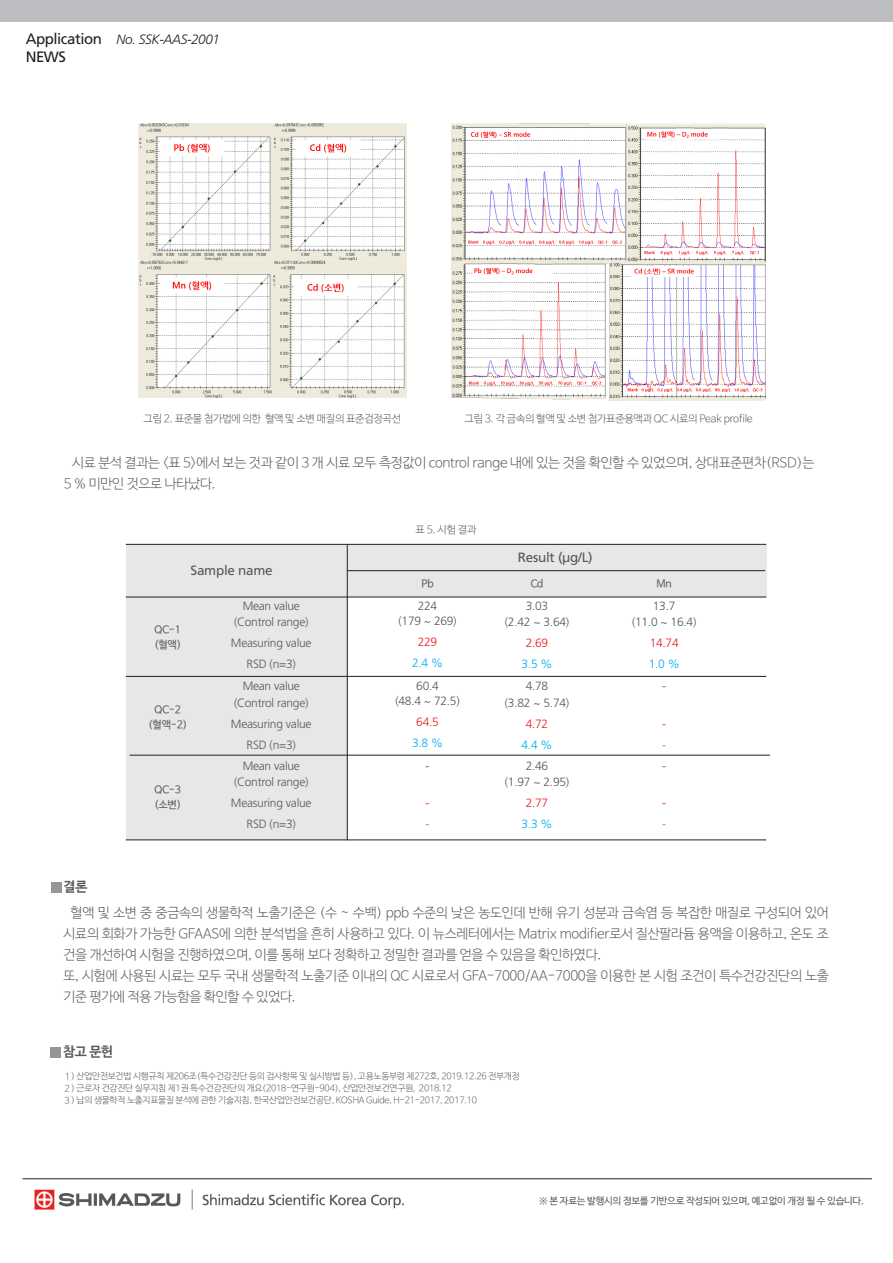
<style>
.page{position:relative;width:893px;height:1263px;background:#fff}
.page>*{position:absolute;margin:0;border:0;box-sizing:border-box;transform-origin:0 0}
.t1{font:15px "Frutiger LT Std";color:#231f20}
.t2{font:13.5px/21px "Nanum Barun Gothic OTF Light";letter-spacing:-.02em;color:#57585a;text-align:justify}
.t3{font:italic 300 13.5px "Frutiger LT Std";letter-spacing:-.03em;color:#231f20}
.t4{font:13.5px "Frutiger LT Std";letter-spacing:-.02em;color:#57585a}
.t5{font:13.5px "Nanum Barun Gothic OTF Bold";color:#57585a}
.t6{font:300 12px "Frutiger LT Std";letter-spacing:-.02em;color:#57585a}
.t7{font:300 12px "Frutiger LT Std";letter-spacing:-.02em;color:#ee1d23}
.t8{font:300 12px "Frutiger LT Std";color:#00aeef}
.t9{font:10.5px "Nanum Barun Gothic OTF Light";letter-spacing:-.025em;color:#57585a}
.t10{font:10.5px "Nanum Barun Gothic OTF";letter-spacing:-.02em;color:#57585a}
.t11{font:9.75px "Nanum Barun Gothic OTF";letter-spacing:-.025em;color:#57585a}
.t12{font:9px "Nanum Barun Gothic OTF Light";letter-spacing:-.025em;color:#57585a}
.s1{font-weight:400;font-style:normal;font-size:15px}
</style>
<div class="page">
<div style="left:0;top:0;width:893px;height:22px;background:#bcbdc0"></div>
<img style="left:34px;top:1189px;width:370px;height:21px">
<hr style="left:23px;top:1178px;width:849px;height:1px;background:#231f20">
<img style="left:138px;top:123px;width:268px;height:275px">
<img style="left:451px;top:123px;width:315px;height:278px">
<div style="left:51px;top:882px;width:10px;height:11px;background:#939598"></div>
<div style="left:51px;top:1047px;width:10px;height:11px;background:#939598"></div>
<div style="left:126px;top:544px;width:221px;height:296px;background:#e6e7e9"></div>
<div style="left:126px;top:544px;width:640px;height:53px;background:#e6e7e9"></div>
<hr style="left:126px;top:544px;width:640px;height:1px;background:#231f20">
<hr style="left:126px;top:597px;width:640px;height:1px;background:#231f20">
<hr style="left:126px;top:676px;width:640px;height:1px;background:#231f20">
<hr style="left:347px;top:570px;width:418px;height:1px;background:#231f20">
<hr style="left:130px;top:755px;width:640px;height:1px;background:#231f20">
<hr style="left:126px;top:840px;width:640px;height:1px;background:#231f20">
<hr style="left:347px;top:544px;width:1px;height:296px;background:#231f20">
<p class="t3" style="left:26px;top:31px;width:196px"><span class="s1">Application</span> No. SSK-AAS-2001</p>
<p class="t1" style="left:26px;top:48px;width:42px">NEWS</p>
<p class="t9" style="left:144px;top:414px;width:259px">그림 2. 표준물 첨가법에 의한 혈액 및 소변 매질의 표준검정곡선</p>
<p class="t9" style="left:465px;top:414px;width:289px">그림 3. 각 금속의 혈액 및 소변 첨가표준용액과 QC 시료의 Peak profile</p>
<p class="t2" style="left:72px;top:453px;width:744px">시료 분석 결과는 &lt;표 5&gt;에서 보는 것과 같이 3 개 시료 모두 측정값이 control range 내에 있는 것을 확인할 수 있었으며, 상대표준편차(RSD)는</p>
<p class="t2" style="left:64px;top:474px;width:154px">5 % 미만인 것으로 나타났다.</p>
<p class="t4" style="left:191px;top:562px;width:84px">Sample name</p>
<p class="t10" style="left:155px;top:624px;width:28px">QC-1</p>
<p class="t10" style="left:154px;top:639px;width:29px">(혈액)</p>
<p class="t10" style="left:155px;top:704px;width:28px">QC-2</p>
<p class="t10" style="left:148px;top:719px;width:41px">(혈액-2)</p>
<p class="t10" style="left:155px;top:784px;width:28px">QC-3</p>
<p class="t10" style="left:154px;top:799px;width:29px">(소변)</p>
<p class="t6" style="left:243px;top:599px;width:59px">Mean value</p>
<p class="t6" style="left:234px;top:615px;width:76px">(Control range)</p>
<p class="t6" style="left:231px;top:636px;width:82px">Measuring value</p>
<p class="t6" style="left:247px;top:657px;width:51px">RSD (n=3)</p>
<p class="t6" style="left:243px;top:679px;width:59px">Mean value</p>
<p class="t6" style="left:234px;top:696px;width:76px">(Control range)</p>
<p class="t6" style="left:231px;top:717px;width:82px">Measuring value</p>
<p class="t6" style="left:247px;top:738px;width:51px">RSD (n=3)</p>
<p class="t6" style="left:243px;top:759px;width:59px">Mean value</p>
<p class="t6" style="left:234px;top:775px;width:76px">(Control range)</p>
<p class="t6" style="left:231px;top:796px;width:82px">Measuring value</p>
<p class="t6" style="left:247px;top:817px;width:51px">RSD (n=3)</p>
<p class="t9" style="left:416px;top:524px;width:62px">표 5. 시험 결과</p>
<p class="t10" style="left:421px;top:578px;width:14px">Pb</p>
<p class="t6" style="left:418px;top:599px;width:21px">224</p>
<p class="t6" style="left:398px;top:614px;width:60px">(179 ~ 269)</p>
<p class="t7" style="left:418px;top:635px;width:21px">229</p>
<p class="t8" style="left:412px;top:656px;width:33px">2.4 %</p>
<p class="t6" style="left:416px;top:679px;width:24px">60.4</p>
<p class="t6" style="left:395px;top:694px;width:66px">(48.4 ~ 72.5)</p>
<p class="t7" style="left:416px;top:715px;width:24px">64.5</p>
<p class="t8" style="left:412px;top:736px;width:33px">3.8 %</p>
<p class="t6" style="left:426px;top:759px;width:5px">-</p>
<p class="t7" style="left:426px;top:796px;width:5px">-</p>
<p class="t8" style="left:426px;top:817px;width:5px">-</p>
<p class="t4" style="left:518px;top:549px;width:76px">Result (µg/L)</p>
<p class="t10" style="left:531px;top:578px;width:14px">Cd</p>
<p class="t6" style="left:526px;top:599px;width:24px">3.03</p>
<p class="t6" style="left:505px;top:615px;width:66px">(2.42 ~ 3.64)</p>
<p class="t7" style="left:526px;top:636px;width:24px">2.69</p>
<p class="t8" style="left:521px;top:657px;width:33px">3.5 %</p>
<p class="t6" style="left:526px;top:679px;width:24px">4.78</p>
<p class="t6" style="left:505px;top:696px;width:66px">(3.82 ~ 5.74)</p>
<p class="t7" style="left:526px;top:717px;width:24px">4.72</p>
<p class="t8" style="left:521px;top:738px;width:33px">4.4 %</p>
<p class="t6" style="left:526px;top:759px;width:24px">2.46</p>
<p class="t6" style="left:505px;top:775px;width:66px">(1.97 ~ 2.95)</p>
<p class="t7" style="left:526px;top:796px;width:24px">2.77</p>
<p class="t8" style="left:521px;top:817px;width:33px">3.3 %</p>
<p class="t10" style="left:657px;top:578px;width:17px">Mn</p>
<p class="t6" style="left:653px;top:599px;width:24px">13.7</p>
<p class="t6" style="left:632px;top:615px;width:66px">(11.0 ~ 16.4)</p>
<p class="t7" style="left:650px;top:636px;width:31px">14.74</p>
<p class="t8" style="left:649px;top:657px;width:33px">1.0 %</p>
<p class="t6" style="left:662px;top:679px;width:5px">-</p>
<p class="t7" style="left:662px;top:717px;width:5px">-</p>
<p class="t8" style="left:662px;top:738px;width:5px">-</p>
<p class="t6" style="left:662px;top:759px;width:5px">-</p>
<p class="t7" style="left:662px;top:796px;width:5px">-</p>
<p class="t8" style="left:662px;top:817px;width:5px">-</p>
<p class="t5" style="left:64px;top:880px;width:25px">결론</p>
<p class="t2" style="left:63px;top:903px;width:767px;text-indent:7px">혈액 및 소변 중 중금속의 생물학적 노출기준은 (수 ~ 수백) ppb 수준의 낮은 농도인데 반해 유기 성분과 금속염 등 복잡한 매질로 구성되어 있어 시료의 회화가 가능한 GFAAS에 의한 분석법을 흔히 사용하고 있다. 이 뉴스레터에서는 Matrix modifier로서 질산팔라듐 용액을 이용하고, 온도 조 건을 개선하여 시험을 진행하였으며, 이를 통해 보다 정확하고 정밀한 결과를 얻을 수 있음을 확인하였다.</p>
<p class="t2" style="left:63px;top:966px;width:767px">또, 시험에 사용된 시료는 모두 국내 생물학적 노출기준 이내의 QC 시료로서 GFA-7000/AA-7000을 이용한 본 시험 조건이 특수건강진단의 노출 기준 평가에 적용 가능함을 확인할 수 있었다.</p>
<p class="t5" style="left:63px;top:1045px;width:51px">참고 문헌</p>
<p class="t12" style="left:63px;top:1071px;width:458px">１) 산업안전보건법 시행규칙 제206조(특수건강진단 등의 검사항목 및 실시방법 등), 고용노동부령 제272호, 2019.12.26 전부개정</p>
<p class="t12" style="left:63px;top:1083px;width:390px">２) 근로자 건강진단 실무지침 제1권 특수건강진단의 개요(2018-연구원-904), 산업안전보건연구원, 2018.12</p>
<p class="t12" style="left:63px;top:1095px;width:415px">３) 납의 생물학적 노출지표물질 분석에 관한 기술지침, 한국산업안전보건공단, KOSHA Guide, H-21-2017, 2017.10</p>
<p class="t11" style="left:539px;top:1196px;width:326px">※ 본 자료는 발행시의 정보를 기반으로 작성되어 있으며, 예고없이 개정 될 수 있습니다.</p>
</div>
